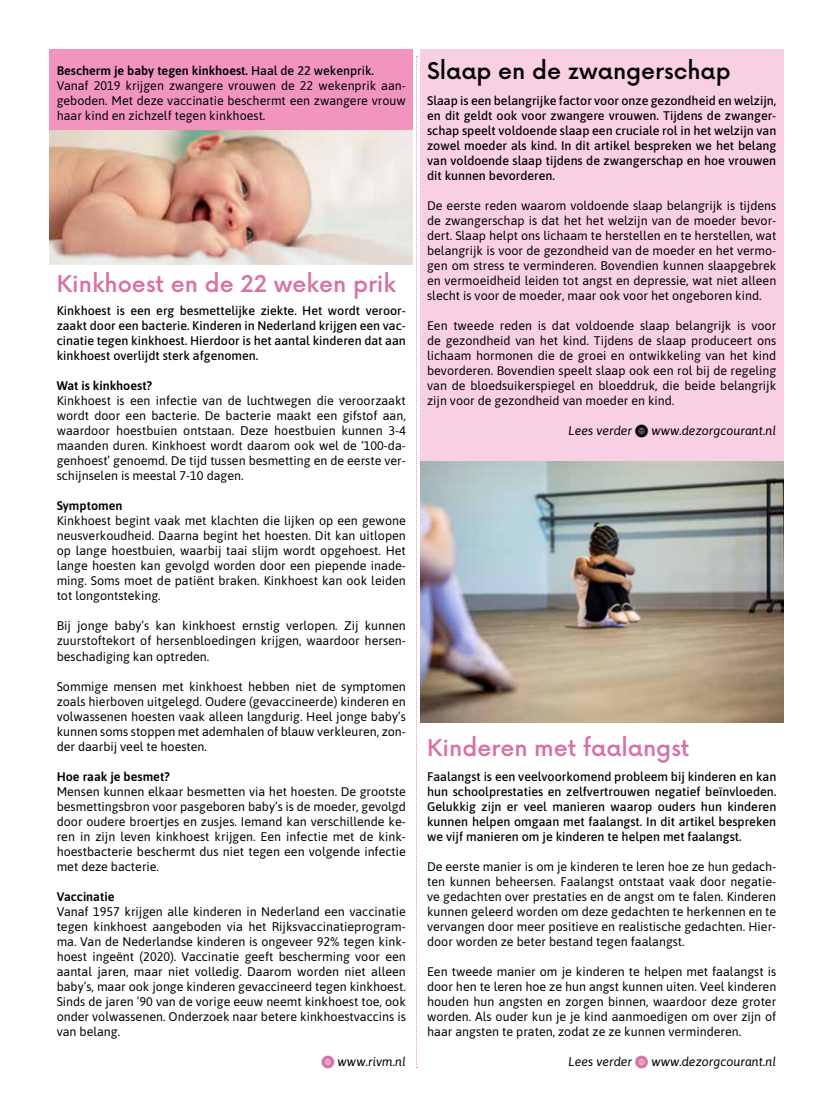
<style>
.page{position:relative;width:833px;height:1117px;background:#fff}
.page>*{position:absolute;margin:0;border:0;box-sizing:border-box;transform-origin:0 0}
.t1{font:500 22.5px "Now";color:#d871a4}
.t2{font:500 22.5px "Now";color:#000}
.t3{font:12.5px/15px "Asap";color:#000;text-align:justify}
.t4{font:500 12.5px/15px "Asap";color:#000;text-align:justify}
.t5{font:italic 12.5px "Asap";color:#000}
.t6{font:600 12.5px "Asap";color:#000}
.s1{font-weight:600}
.s2{font-weight:500}
.s3{font-family:"Social Media Circled";font-style:normal;color:#d871a4}
.s4{font-family:"Social Media Circled";font-style:normal}
</style>
<div class="page">
<div style="left:420px;top:49px;width:363px;height:412px;background:#f9cfe3"></div>
<img style="left:50px;top:130px;width:363px;height:134px">
<img style="left:420px;top:461px;width:363px;height:261px">
<div style="left:50px;top:49px;width:363px;height:36px;background:#f195be"></div>
<div style="left:50px;top:64px;width:363px;height:66px;background:#f195be"></div>
<svg style="left:416px;top:56px;width:1px;height:1011px"></svg>
<p class="t3" style="left:57px;top:64px;width:351px;text-align:left"><span class="s1">Bescherm je baby tegen kinkhoest.</span> <span class="s2">Haal de 22 wekenprik.<br></span>Vanaf 2019 krijgen zwangere vrouwen de 22 wekenprik aan&shy;geboden. Met deze vaccinatie beschermt een zwangere vrouw haar kind en zichzelf tegen kinkhoest.</p>
<h1 class="t1" style="left:57px;top:272px;width:341px">Kinkhoest en de 22 weken prik</h1>
<p class="t4" style="left:57px;top:304px;width:351px">Kinkhoest is een erg besmettelijke ziekte. Het wordt veroor&shy;zaakt door een bacterie. Kinderen in Nederland krijgen een vac&shy;cinatie tegen kinkhoest. Hierdoor is het aantal kinderen dat aan kinkhoest overlijdt sterk afgenomen.</p>
<p class="t6" style="left:57px;top:381px;width:97px">Wat is kinkhoest?</p>
<p class="t3" style="left:57px;top:394px;width:351px">Kinkhoest is een infectie van de luchtwegen die veroorzaakt wordt door een bacterie. De bacterie maakt een gifstof aan, waardoor hoestbuien ontstaan. Deze hoestbuien kunnen 3-4 maanden duren. Kinkhoest wordt daarom ook wel de ‘100-da&shy;genhoest’ genoemd. De tijd tussen besmetting en de eerste ver&shy;schijnselen is meestal 7-10 dagen.</p>
<p class="t6" style="left:57px;top:501px;width:67px">Symptomen</p>
<p class="t3" style="left:57px;top:514px;width:351px">Kinkhoest begint vaak met klachten die lijken op een gewone neusverkoudheid. Daarna begint het hoesten. Dit kan uitlopen op lange hoestbuien, waarbij taai slijm wordt opgehoest. Het lange hoesten kan gevolgd worden door een piepende inade&shy;ming. Soms moet de patiënt braken. Kinkhoest kan ook leiden tot longontsteking.</p>
<p class="t3" style="left:57px;top:619px;width:351px">Bij jonge baby’s kan kinkhoest ernstig verlopen. Zij kunnen zuurstoftekort of hersenbloedingen krijgen, waardoor hersen&shy;beschadiging kan optreden.</p>
<p class="t3" style="left:57px;top:679px;width:351px">Sommige mensen met kinkhoest hebben niet de symptomen zoals hierboven uitgelegd. Oudere (gevaccineerde) kinderen en volwassenen hoesten vaak alleen langdurig. Heel jonge baby’s kunnen soms stoppen met ademhalen of blauw verkleuren, zon&shy;der daarbij veel te hoesten.</p>
<p class="t6" style="left:57px;top:771px;width:115px">Hoe raak je besmet?</p>
<p class="t3" style="left:57px;top:784px;width:351px">Mensen kunnen elkaar besmetten via het hoesten. De grootste besmettingsbron voor pasgeboren baby’s is de moeder, gevolgd door oudere broertjes en zusjes. Iemand kan verschillende ke&shy;ren in zijn leven kinkhoest krijgen. Een infectie met de kink&shy;hoestbacterie beschermt dus niet tegen een volgende infectie met deze bacterie.</p>
<p class="t6" style="left:57px;top:891px;width:59px">Vaccinatie</p>
<p class="t3" style="left:57px;top:904px;width:351px">Vanaf 1957 krijgen alle kinderen in Nederland een vaccinatie tegen kinkhoest aangeboden via het Rijksvaccinatieprogram&shy;ma. Van de Nederlandse kinderen is ongeveer 92% tegen kink&shy;hoest ingeënt (2020). Vaccinatie geeft bescherming voor een aantal jaren, maar niet volledig. Daarom worden niet alleen baby’s, maar ook jonge kinderen gevaccineerd tegen kinkhoest.<br>Sinds de jaren ’90 van de vorige eeuw neemt kinkhoest toe, ook onder volwassenen. Onderzoek naar betere kinkhoestvaccins is van belang.</p>
<p class="t5" style="left:321px;top:1056px;width:86px"><span class="s3">K</span> www.rivm.nl</p>
<h1 class="t2" style="left:427px;top:59px;width:305px">Slaap en de zwangerschap</h1>
<p class="t4" style="left:427px;top:94px;width:351px">Slaap is een belangrijke factor voor onze gezondheid en welzijn, en dit geldt ook voor zwangere vrouwen. Tijdens de zwanger&shy;schap speelt voldoende slaap een cruciale rol in het welzijn van zowel moeder als kind. In dit artikel bespreken we het belang van voldoende slaap tijdens de zwangerschap en hoe vrouwen dit kunnen bevorderen.</p>
<p class="t3" style="left:427px;top:199px;width:351px">De eerste reden waarom voldoende slaap belangrijk is tijdens de zwangerschap is dat het het welzijn van de moeder bevor&shy;dert. Slaap helpt ons lichaam te herstellen en te herstellen, wat belangrijk is voor de gezondheid van de moeder en het vermo&shy;gen om stress te verminderen. Bovendien kunnen slaapgebrek en vermoeidheid leiden tot angst en depressie, wat niet alleen slecht is voor de moeder, maar ook voor het ongeboren kind.</p>
<p class="t3" style="left:427px;top:319px;width:351px">Een tweede reden is dat voldoende slaap belangrijk is voor de gezondheid van het kind. Tijdens de slaap produceert ons lichaam hormonen die de groei en ontwikkeling van het kind bevorderen. Bovendien speelt slaap ook een rol bij de regeling van de bloedsuikerspiegel en bloeddruk, die beide belangrijk zijn voor de gezondheid van moeder en kind.</p>
<p class="t5" style="left:568px;top:426px;width:209px">Lees verder <span class="s4">K</span> www.dezorgcourant.nl</p>
<h1 class="t1" style="left:427px;top:735px;width:264px">Kinderen met faalangst</h1>
<p class="t4" style="left:427px;top:769px;width:351px">Faalangst is een veelvoorkomend probleem bij kinderen en kan hun schoolprestaties en zelfvertrouwen negatief beïnvloeden.<br>Gelukkig zijn er veel manieren waarop ouders hun kinderen kunnen helpen omgaan met faalangst. In dit artikel bespreken we vijf manieren om je kinderen te helpen met faalangst.</p>
<p class="t3" style="left:427px;top:859px;width:351px">De eerste manier is om je kinderen te leren hoe ze hun gedach&shy;ten kunnen beheersen. Faalangst ontstaat vaak door negatie&shy;ve gedachten over prestaties en de angst om te falen. Kinderen kunnen geleerd worden om deze gedachten te herkennen en te vervangen door meer positieve en realistische gedachten. Hier&shy;door worden ze beter bestand tegen faalangst.</p>
<p class="t3" style="left:427px;top:964px;width:351px">Een tweede manier om je kinderen te helpen met faalangst is door hen te leren hoe ze hun angst kunnen uiten. Veel kinderen houden hun angsten en zorgen binnen, waardoor deze groter worden. Als ouder kun je je kind aanmoedigen om over zijn of haar angsten te praten, zodat ze ze kunnen verminderen.</p>
<p class="t5" style="left:568px;top:1056px;width:209px">Lees verder <span class="s3">K</span> www.dezorgcourant.nl</p>
</div>
